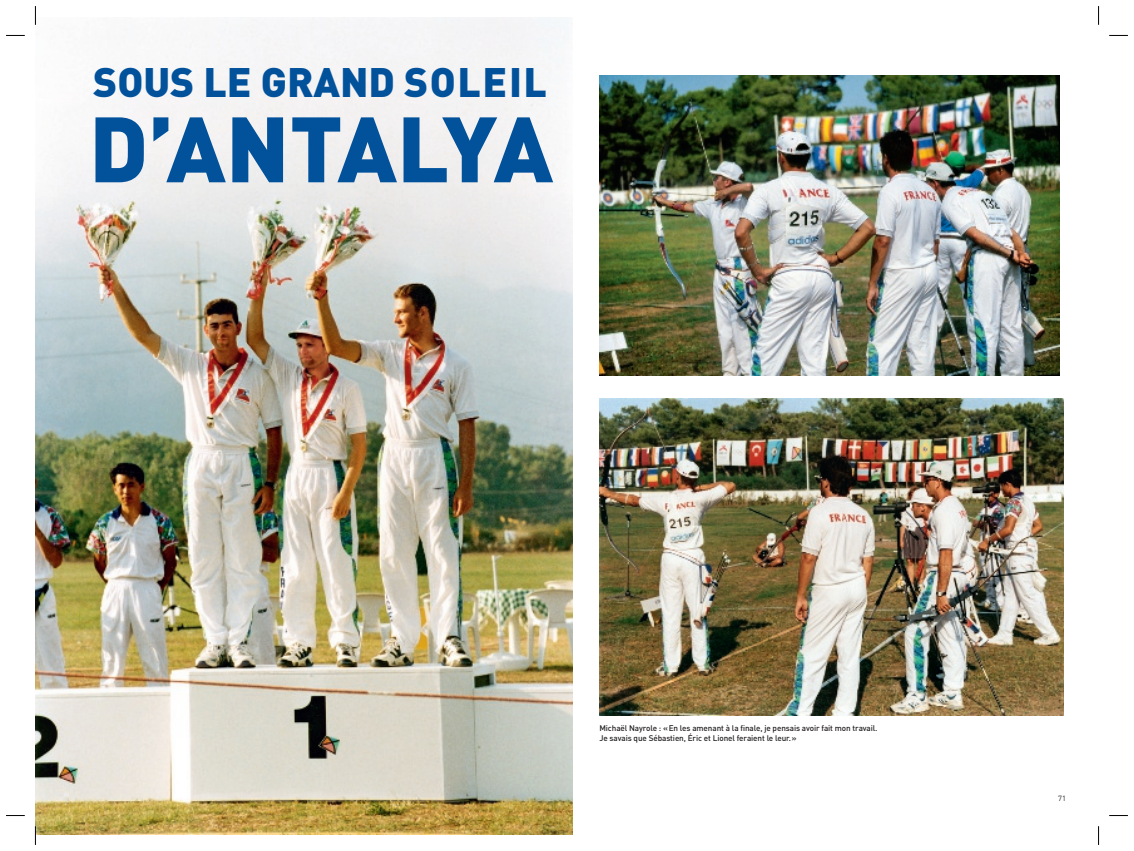
<style>
.page{position:relative;width:1134px;height:851px;background:#fff}
.page>*{position:absolute;margin:0;border:0;box-sizing:border-box;transform-origin:0 0}
.t1{font:900 91.12px "DIN";letter-spacing:-.02em;color:#01519b}
.t2{font:900 40.75px "DIN";color:#01519b}
.t3{font:500 8.12px/9.8px "DIN";letter-spacing:-.01em;color:#231f20}
.t4{font:7.5px "DIN";color:#231f20}
</style>
<div class="page">
<img style="left:599px;top:398px;width:464px;height:317px">
<img style="left:35px;top:17px;width:537px;height:817px">
<img style="left:599px;top:75px;width:461px;height:300px">
<svg style="left:6px;top:35px;width:19px;height:1px"></svg>
<svg style="left:1109px;top:35px;width:19px;height:1px"></svg>
<svg style="left:6px;top:815px;width:19px;height:1px"></svg>
<svg style="left:1109px;top:815px;width:19px;height:1px"></svg>
<svg style="left:35px;top:6px;width:1px;height:19px"></svg>
<svg style="left:35px;top:826px;width:1px;height:18px"></svg>
<svg style="left:1098px;top:6px;width:1px;height:19px"></svg>
<svg style="left:1098px;top:826px;width:1px;height:18px"></svg>
<h2 class="t2" style="left:93px;top:55px;width:455px">SOUS LE GRAND SOLEIL</h2>
<h1 class="t1" style="left:89px;top:88px;width:466px">D’ANTALYA</h1>
<p class="t3" style="left:599px;top:723px;width:280px">Michaël Nayrole : « En les amenant à la finale, je pensais avoir fait mon travail.<br>Je savais que Sébastien, Éric et Lionel feraient le leur. »</p>
<p class="t4" style="left:1058px;top:793px;width:9px">71</p>
</div>
